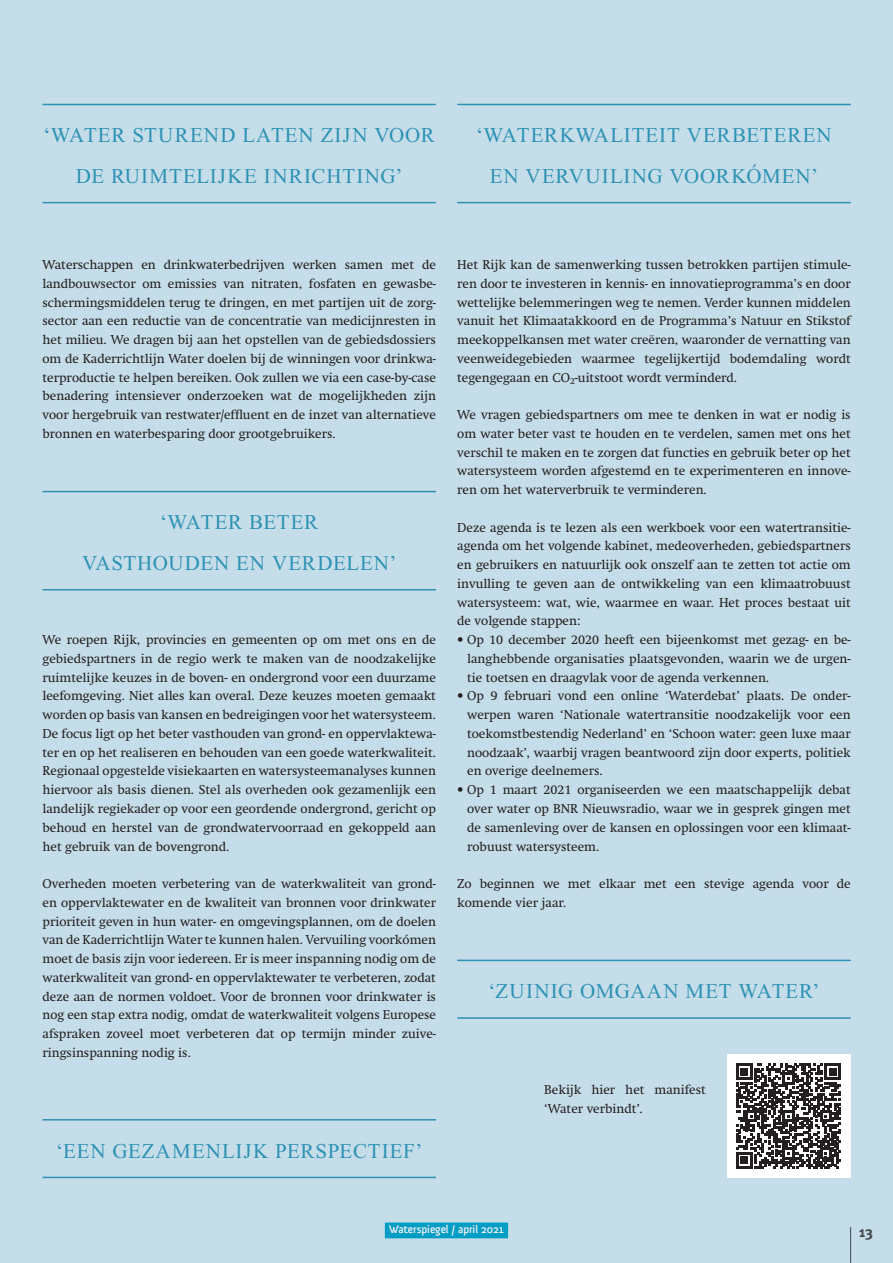
<style>
.page{position:relative;width:893px;height:1263px;background:#c5dde9}
.page>*{position:absolute;margin:0;border:0;box-sizing:border-box;transform-origin:0 0}
.t1{font:21px/40.5px "Times New Roman";letter-spacing:.04em;color:#2c92b4;text-align:center}
.t2{font:700 15px "Meta Plus";color:#231f20}
.t3{font:12.75px/18.8px "Swift";color:#231f20;text-align:justify}
.t4{font:11.25px "Anivers";color:#fff}
</style>
<div class="page">
<hr style="left:43px;top:104px;width:393px;height:1px;background:#2c92b4">
<hr style="left:43px;top:202px;width:393px;height:1px;background:#2c92b4">
<hr style="left:43px;top:491px;width:393px;height:1px;background:#2c92b4">
<hr style="left:43px;top:589px;width:393px;height:1px;background:#2c92b4">
<hr style="left:43px;top:1119px;width:393px;height:1px;background:#2c92b4">
<hr style="left:43px;top:1177px;width:393px;height:1px;background:#2c92b4">
<hr style="left:457px;top:104px;width:394px;height:1px;background:#2c92b4">
<hr style="left:457px;top:202px;width:394px;height:1px;background:#2c92b4">
<hr style="left:457px;top:960px;width:394px;height:1px;background:#2c92b4">
<hr style="left:457px;top:1017px;width:394px;height:2px;background:#2c92b4">
<div style="left:727px;top:1054px;width:123px;height:124px;background:#fff"></div>
<svg style="left:736px;top:1063px;width:105px;height:105px"></svg>
<h1 class="t1" style="left:44px;top:115px;width:393px">‘WATER STUREND LATEN ZIJN VOOR<br>DE RUIMTELIJKE INRICHTING’</h1>
<h1 class="t1" style="left:476px;top:115px;width:357px">‘WATERKWALITEIT VERBETEREN<br>EN VERVUILING VOORKÓMEN’</h1>
<p class="t3" style="left:43px;top:255px;width:395px">Waterschappen en drinkwaterbedrijven werken samen met de landbouwsector om emissies van nitraten, fosfaten en gewasbe&shy;schermingsmiddelen terug te dringen, en met partijen uit de zorg&shy;sector aan een reductie van de concentratie van medicijnresten in het milieu. We dragen bij aan het opstellen van de gebiedsdossiers om de Kaderrichtlijn Water doelen bij de winningen voor drinkwa&shy;terproductie te helpen bereiken. Ook zullen we via een case-by-case benadering intensiever onderzoeken wat de mogelijkheden zijn voor hergebruik van restwater/effluent en de inzet van alternatieve bronnen en waterbesparing door grootgebruikers.</p>
<h1 class="t1" style="left:82px;top:502px;width:316px">‘WATER BETER<br>VASTHOUDEN EN VERDELEN’</h1>
<p class="t3" style="left:43px;top:630px;width:395px">We roepen Rijk, provincies en gemeenten op om met ons en de gebiedspartners in de regio werk te maken van de noodzakelijke ruimtelijke keuzes in de boven- en ondergrond voor een duurzame leefomgeving. Niet alles kan overal. Deze keuzes moeten gemaakt worden op basis van kansen en bedreigingen voor het watersysteem.<br>De focus ligt op het beter vasthouden van grond- en oppervlaktewa&shy;ter en op het realiseren en behouden van een goede waterkwaliteit.<br>Regionaal opgestelde visiekaarten en watersysteemanalyses kunnen hiervoor als basis dienen. Stel als overheden ook gezamenlijk een landelijk regiekader op voor een geordende ondergrond, gericht op behoud en herstel van de grondwatervoorraad en gekoppeld aan het gebruik van de bovengrond.</p>
<p class="t3" style="left:43px;top:874px;width:395px">Overheden moeten verbetering van de waterkwaliteit van grond&shy;en oppervlaktewater en de kwaliteit van bronnen voor drinkwater prioriteit geven in hun water- en omgevingsplannen, om de doelen van de Kaderrichtlijn Water te kunnen halen. Vervuiling voorkómen moet de basis zijn voor iedereen. Er is meer inspanning nodig om de waterkwaliteit van grond- en oppervlaktewater te verbeteren, zodat deze aan de normen voldoet. Voor de bronnen voor drinkwater is nog een stap extra nodig, omdat de waterkwaliteit volgens Europese afspraken zoveel moet verbeteren dat op termijn minder zuive&shy;ringsinspanning nodig is.</p>
<h1 class="t1" style="left:56px;top:1130px;width:368px">‘EEN GEZAMENLIJK PERSPECTIEF’</h1>
<p class="t3" style="left:457px;top:255px;width:395px">Het Rijk kan de samenwerking tussen betrokken partijen stimule&shy;ren door te investeren in kennis- en innovatieprogramma’s en door wettelijke belemmeringen weg te nemen. Verder kunnen middelen vanuit het Klimaatakkoord en de Programma’s Natuur en Stikstof meekoppelkansen met water creëren, waaronder de vernatting van veenweidegebieden waarmee tegelijkertijd bodemdaling wordt tegengegaan en CO<sub>2</sub>-uitstoot wordt verminderd.</p>
<p class="t3" style="left:457px;top:405px;width:395px">We vragen gebiedspartners om mee te denken in wat er nodig is om water beter vast te houden en te verdelen, samen met ons het verschil te maken en te zorgen dat functies en gebruik beter op het watersysteem worden afgestemd en te experimenteren en innove&shy;ren om het waterverbruik te verminderen.</p>
<p class="t3" style="left:457px;top:518px;width:395px">Deze agenda is te lezen als een werkboek voor een watertransitie&shy;agenda om het volgende kabinet, medeoverheden, gebiedspartners en gebruikers en natuurlijk ook onszelf aan te zetten tot actie om invulling te geven aan de ontwikkeling van een klimaatrobuust watersysteem: wat, wie, waarmee en waar. Het proces bestaat uit de volgende stappen:</p>
<p class="t3" style="left:467px;top:630px;width:385px;text-indent:-10px">• Op 10 december 2020 heeft een bijeenkomst met gezag- en be&shy;langhebbende organisaties plaatsgevonden, waarin we de urgen&shy;tie toetsen en draagvlak voor de agenda verkennen.</p>
<p class="t3" style="left:467px;top:687px;width:385px;text-indent:-10px">• Op 9 februari vond een online ‘Waterdebat’ plaats. De onder&shy;werpen waren ‘Nationale watertransitie noodzakelijk voor een toekomstbestendig Nederland’ en ‘Schoon water: geen luxe maar noodzaak’, waarbij vragen beantwoord zijn door experts, politiek en overige deelnemers.</p>
<p class="t3" style="left:467px;top:780px;width:385px;text-indent:-10px">• Op 1 maart 2021 organiseerden we een maatschappelijk debat over water op BNR Nieuwsradio, waar we in gesprek gingen met de samenleving over de kansen en oplossingen voor een klimaat&shy;robuust watersysteem.</p>
<p class="t3" style="left:457px;top:874px;width:395px">Zo beginnen we met elkaar met een stevige agenda voor de komende vier jaar.</p>
<h1 class="t1" style="left:489px;top:971px;width:332px">‘ZUINIG OMGAAN MET WATER’</h1>
<p class="t3" style="left:544px;top:1080px;width:163px">Bekijk hier het manifest ‘Water verbindt’.</p>
<p class="t4" style="left:389px;top:1223px;width:116px">Waterspiegel / april 2021</p>
<p class="t2" style="left:859px;top:1223px;width:15px">13</p>
</div>
